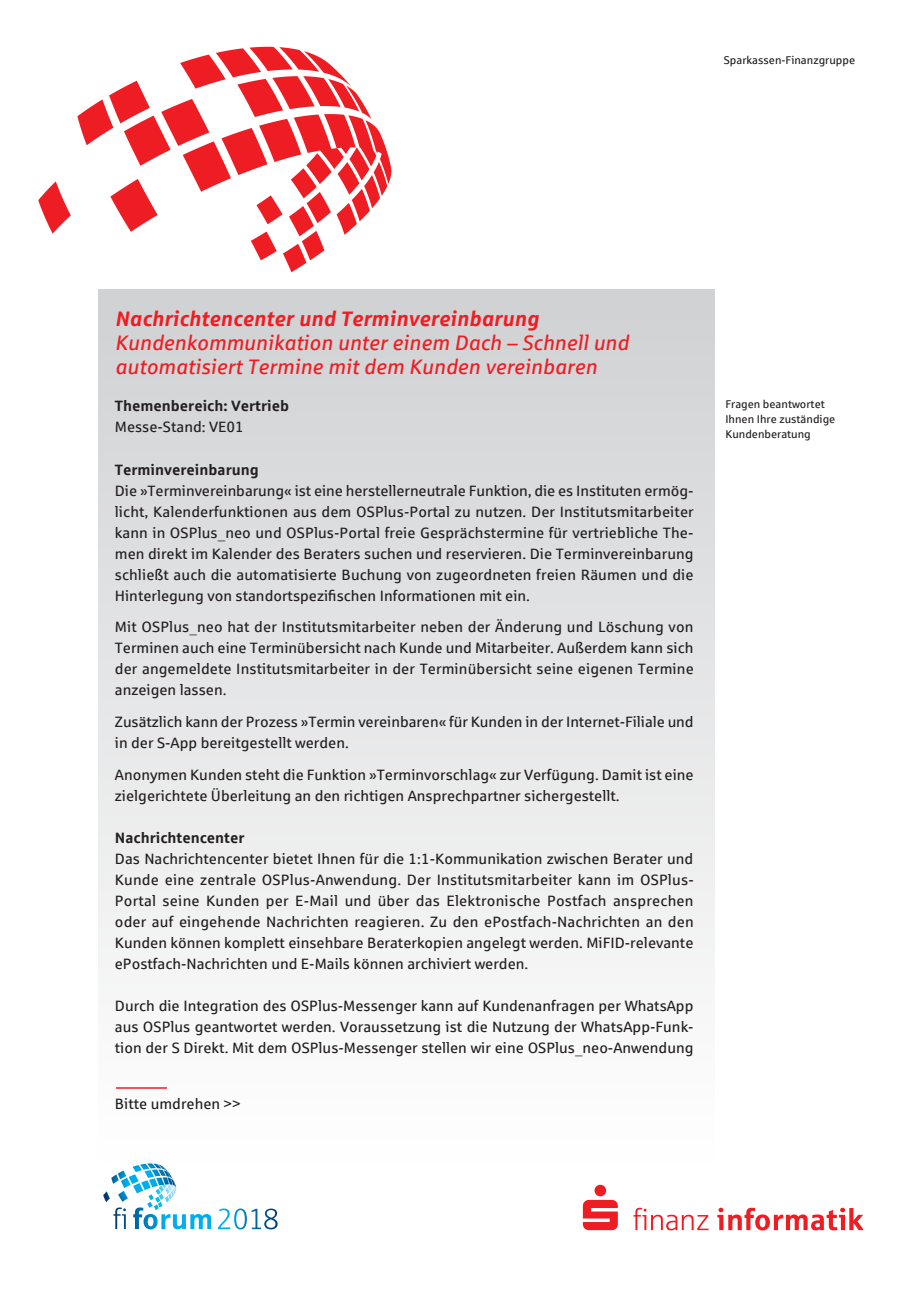
<style>
.page{position:relative;width:919px;height:1289px;background:#fff}
.page>*{position:absolute;margin:0;border:0;box-sizing:border-box;transform-origin:0 0}
.Kopf_Standbezeichnun{font:italic 21px/24px "Sparkasse Rg";color:#ee1d23}
.Kopf_Standbezeichnun-2{font:italic 700 21px "Sparkasse Rg";color:#ee1d23}
.Fließtext{font:15px/21px "Sparkasse Rg";color:#231f20;text-align:justify}
.Fließtext_ohne_Silbe{font:15px/21px "Sparkasse Rg";color:#231f20;text-align:justify}
.Zwischenüberschrift{font:700 15px "Sparkasse Rg";color:#231f20}
.Kopf_Themenbereich{font:700 15px "Sparkasse Rg";color:#231f20}
.Kopf_Cluster_und_Sta{font:15px "Sparkasse Rg";color:#231f20}
.Kontakt_plain{font:11.25px "Sparkasse Rg";color:#231f20}
</style>
<div class="page">
<div style="left:98px;top:289px;width:616px;height:872px;background:linear-gradient(to bottom,#d0d1d3,#fff)"></div>
<hr style="left:116px;top:1087px;width:51px;height:1px;background:#ee1d23">
<svg style="left:38px;top:47px;width:353px;height:225px"></svg>
<svg style="left:133px;top:1163px;width:41px;height:19px"></svg>
<svg style="left:113px;top:1207px;width:164px;height:22px"></svg>
<svg style="left:583px;top:1184px;width:280px;height:46px"></svg>
<p class="Kontakt_plain" style="left:723px;top:53px;width:133px">Sparkassen-Finanzgruppe</p>
<p class="Kopf_Standbezeichnun-2" style="left:115px;top:305px;width:425px">Nachrichtencenter und Terminvereinbarung</p>
<p class="Kopf_Standbezeichnun" style="left:115px;top:330px;width:515px">Kundenkommunikation unter einem Dach – Schnell und automatisiert Termine mit dem Kunden vereinbaren</p>
<p class="Kopf_Themenbereich" style="left:115px;top:396px;width:176px">Themenbereich: Vertrieb</p>
<p class="Kopf_Cluster_und_Sta" style="left:115px;top:417px;width:130px">Messe-Stand: VE01</p>
<p class="Zwischenüberschrift" style="left:115px;top:460px;width:145px">Terminvereinbarung</p>
<p class="Fließtext" style="left:115px;top:480px;width:580px">Die »Terminvereinbarung« ist eine herstellerneutrale Funktion, die es Instituten ermög&shy;licht, Kalenderfunktionen aus dem OSPlus-Portal zu nutzen. Der Institutsmitarbeiter kann in OSPlus_neo und OSPlus-Portal freie Gesprächstermine für vertriebliche The&shy;men direkt im Kalender des Beraters suchen und reservieren. Die Terminvereinbarung schließt auch die automatisierte Buchung von zugeordneten freien Räumen und die Hinterlegung von standortspezifischen Informationen mit ein.</p>
<p class="Fließtext" style="left:115px;top:616px;width:580px">Mit OSPlus_neo hat der Institutsmitarbeiter neben der Änderung und Löschung von Terminen auch eine Terminübersicht nach Kunde und Mitarbeiter. Außerdem kann sich der angemeldete Institutsmitarbeiter in der Terminübersicht seine eigenen Termine anzeigen lassen.</p>
<p class="Fließtext" style="left:115px;top:711px;width:580px">Zusätzlich kann der Prozess »Termin vereinbaren« für Kunden in der Internet-Filiale und in der S-App bereitgestellt werden.</p>
<p class="Fließtext" style="left:115px;top:763px;width:580px">Anonymen Kunden steht die Funktion »Terminvorschlag« zur Verfügung. Damit ist eine zielgerichtete Überleitung an den richtigen Ansprechpartner sichergestellt.</p>
<p class="Zwischenüberschrift" style="left:115px;top:827px;width:131px">Nachrichtencenter</p>
<p class="Fließtext_ohne_Silbe" style="left:115px;top:847px;width:580px">Das Nachrichtencenter bietet Ihnen für die 1:1-Kommunikation zwischen Berater und Kunde eine zentrale OSPlus-Anwendung. Der Institutsmitarbeiter kann im OSPlus-Portal seine Kunden per E-Mail und über das Elektronische Postfach ansprechen oder auf eingehende Nachrichten reagieren. Zu den ePostfach-Nachrichten an den Kunden können komplett einsehbare Beraterkopien angelegt werden. MiFID-relevante ePostfach-Nachrichten und E-Mails können archiviert werden.</p>
<p class="Fließtext" style="left:115px;top:994px;width:580px">Durch die Integration des OSPlus-Messenger kann auf Kundenanfragen per WhatsApp aus OSPlus geantwortet werden. Voraussetzung ist die Nutzung der WhatsApp-Funk&shy;tion der S Direkt. Mit dem OSPlus-Messenger stellen wir eine OSPlus_neo-Anwendung</p>
<p class="Fließtext" style="left:115px;top:1092px;width:127px">Bitte umdrehen &gt;&gt;</p>
<p class="Kontakt_plain" style="left:725px;top:397px;width:101px">Fragen beantwortet</p>
<p class="Kontakt_plain" style="left:725px;top:412px;width:111px">Ihnen Ihre zuständige</p>
<p class="Kontakt_plain" style="left:725px;top:427px;width:87px">Kundenberatung</p>
</div>
